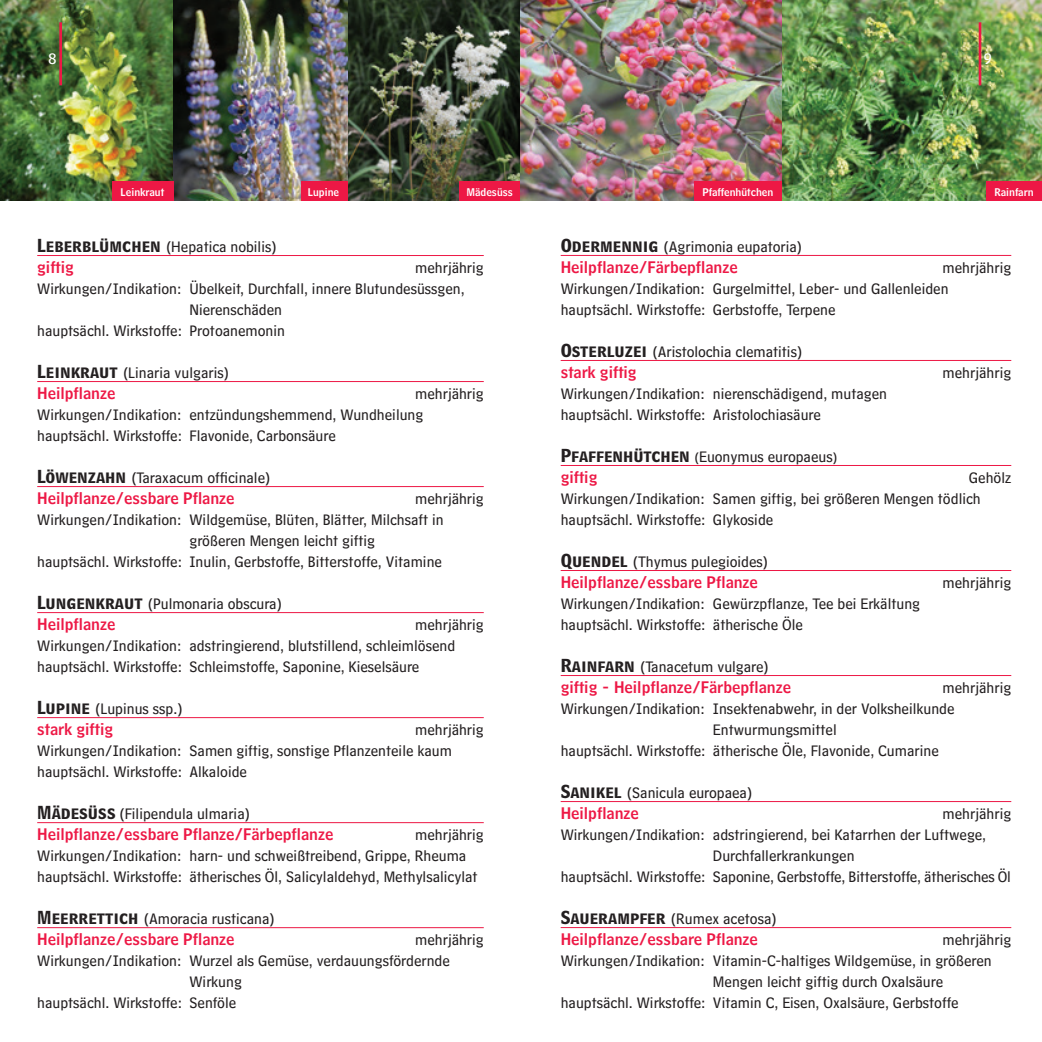
<style>
.page{position:relative;width:1042px;height:1042px;background:#fff}
.page>*{position:absolute;margin:0;border:0;box-sizing:border-box;transform-origin:0 0}
.t1{font:15.75px/21px "HM Text";color:#231f20}
.t2{font:15.75px "HM Headline";color:#ed1845}
.t3{font:15.75px "HM Text";color:#fff}
.t4{font:10.5px "HM Headline";color:#fff}
.s1{font-family:"HM Big Caps"}
.s2{font-size:14px}
</style>
<div class="page">
<hr style="left:37px;top:255px;width:447px;height:1px;background:#ed1845">
<hr style="left:37px;top:381px;width:447px;height:1px;background:#ed1845">
<hr style="left:37px;top:486px;width:447px;height:1px;background:#ed1845">
<hr style="left:37px;top:612px;width:447px;height:1px;background:#ed1845">
<hr style="left:37px;top:717px;width:447px;height:1px;background:#ed1845">
<hr style="left:37px;top:822px;width:447px;height:1px;background:#ed1845">
<hr style="left:37px;top:927px;width:447px;height:1px;background:#ed1845">
<img style="left:0;top:0;width:1042px;height:201px">
<svg style="left:206px;top:181px;width:54px;height:20px"></svg>
<div style="left:113px;top:181px;width:61px;height:20px;background:#ed1845"></div>
<div style="left:301px;top:181px;width:46px;height:20px;background:#ed1845"></div>
<div style="left:460px;top:181px;width:61px;height:20px;background:#ed1845"></div>
<hr style="left:59px;top:22px;width:3px;height:63px;background:#ed1845">
<hr style="left:561px;top:255px;width:450px;height:1px;background:#ed1845">
<hr style="left:561px;top:360px;width:450px;height:1px;background:#ed1845">
<hr style="left:561px;top:465px;width:450px;height:1px;background:#ed1845">
<hr style="left:561px;top:570px;width:450px;height:1px;background:#ed1845">
<hr style="left:561px;top:675px;width:450px;height:1px;background:#ed1845">
<hr style="left:561px;top:801px;width:450px;height:1px;background:#ed1845">
<hr style="left:561px;top:927px;width:450px;height:1px;background:#ed1845">
<div style="left:694px;top:181px;width:87px;height:20px;background:#ed1845"></div>
<div style="left:987px;top:181px;width:55px;height:20px;background:#ed1845"></div>
<hr style="left:979px;top:22px;width:2px;height:63px;background:#ed1845">
<p class="t3" style="left:49px;top:45px;width:9px">8</p>
<p class="t3" style="left:984px;top:45px;width:9px">9</p>
<p class="t4" style="left:121px;top:183px;width:45px">Leinkraut</p>
<p class="t4" style="left:308px;top:183px;width:33px">Lupine</p>
<p class="t4" style="left:466px;top:183px;width:48px">Mädesüss</p>
<p class="t1" style="left:37px;top:234px;width:241px"><span class="s1">Leberblümchen</span> (Hepatica nobilis)</p>
<p class="t2" style="left:37px;top:254px;width:38px">giftig</p>
<p class="t1" style="left:415px;top:255px;width:70px">mehrjährig</p>
<p class="t1" style="left:37px;top:276px;width:429px">Wirkungen/Indikation: Übelkeit, Durchfall, innere Blutundesüssgen,</p>
<p class="t1" style="left:189px;top:297px;width:94px">Nierenschäden</p>
<p class="t1" style="left:37px;top:318px;width:249px">hauptsächl. Wirkstoffe: Protoanemonin</p>
<p class="t1" style="left:37px;top:360px;width:193px"><span class="s1">Leinkraut</span> (Linaria vulgaris)</p>
<p class="t2" style="left:37px;top:380px;width:80px">Heilpflanze</p>
<p class="t1" style="left:37px;top:381px;width:448px;text-indent:378px">mehrjährig<br>Wirkungen/Indikation: entzündungshemmend, Wundheilung hauptsächl. Wirkstoffe: Flavonide, Carbonsäure</p>
<p class="t1" style="left:37px;top:465px;width:235px"><span class="s1">Löwenzahn</span> (Taraxacum officinale)</p>
<p class="t2" style="left:37px;top:485px;width:199px">Heilpflanze/essbare Pflanze</p>
<p class="t1" style="left:415px;top:486px;width:70px">mehrjährig</p>
<p class="t1" style="left:37px;top:507px;width:408px">Wirkungen/Indikation: Wildgemüse, Blüten, Blätter, Milchsaft in</p>
<p class="t1" style="left:189px;top:528px;width:187px">größeren Mengen leicht giftig</p>
<p class="t1" style="left:37px;top:549px;width:406px">hauptsächl. Wirkstoffe: Inulin, Gerbstoffe, Bitterstoffe, Vitamine</p>
<p class="t1" style="left:37px;top:591px;width:246px"><span class="s1">Lungenkraut</span> (Pulmonaria obscura)</p>
<p class="t2" style="left:37px;top:611px;width:80px">Heilpflanze</p>
<p class="t1" style="left:37px;top:612px;width:448px;text-indent:378px">mehrjährig<br>Wirkungen/Indikation: adstringierend, blutstillend, schleimlösend hauptsächl. Wirkstoffe: Schleimstoffe, Saponine, Kieselsäure</p>
<p class="t1" style="left:37px;top:696px;width:147px"><span class="s1">Lupine</span> (Lupinus ssp.)</p>
<p class="t2" style="left:37px;top:716px;width:78px">stark giftig</p>
<p class="t1" style="left:37px;top:717px;width:448px;text-indent:378px">mehrjährig<br>Wirkungen/Indikation: Samen giftig, sonstige Pflanzenteile kaum hauptsächl. Wirkstoffe: Alkaloide</p>
<p class="t1" style="left:37px;top:801px;width:214px"><span class="s1">Mädesüß</span> (Filipendula ulmaria)</p>
<p class="t2" style="left:37px;top:821px;width:298px">Heilpflanze/essbare Pflanze/Färbepflanze</p>
<p class="t1" style="left:37px;top:822px;width:448px;text-indent:378px">mehrjährig<br>Wirkungen/Indikation: harn- und schweißtreibend, Grippe, Rheuma hauptsächl. Wirkstoffe: ätherisches Öl, Salicylaldehyd, Methylsalicylat</p>
<p class="t1" style="left:37px;top:906px;width:239px"><span class="s1">Meerrettich</span> (Amoracia rusticana)</p>
<p class="t2" style="left:37px;top:926px;width:199px">Heilpflanze/essbare Pflanze</p>
<p class="t1" style="left:415px;top:927px;width:70px">mehrjährig</p>
<p class="t1" style="left:37px;top:948px;width:414px">Wirkungen/Indikation: Wurzel als Gemüse, verdauungsfördernde</p>
<p class="t1" style="left:189px;top:969px;width:54px">Wirkung</p>
<p class="t1" style="left:37px;top:990px;width:200px">hauptsächl. Wirkstoffe: Senföle</p>
<p class="t4" style="left:702px;top:183px;width:72px">Pfaffenhütchen</p>
<p class="t4" style="left:994px;top:183px;width:41px">Rainfarn</p>
<p class="t1" style="left:561px;top:234px;width:243px"><span class="s1">Odermennig</span> (Agrimonia eupatoria)</p>
<p class="t2" style="left:561px;top:254px;width:178px">Heilpflanze/Färbepflanze</p>
<p class="t1" style="left:561px;top:255px;width:452px;text-indent:382px">mehrjährig<br>Wirkungen/Indikation: Gurgelmittel, Leber- und Gallenleiden hauptsächl. Wirkstoffe: Gerbstoffe, Terpene</p>
<p class="t1" style="left:561px;top:339px;width:243px"><span class="s1">Osterluzei</span> (Aristolochia clematitis)</p>
<p class="t2" style="left:561px;top:359px;width:78px">stark giftig</p>
<p class="t1" style="left:942px;top:360px;width:70px">mehrjährig</p>
<p class="t1" style="left:561px;top:381px;width:328px">Wirkungen/Indikation: nierenschädigend, mutagen hauptsächl. Wirkstoffe: Aristolochiasäure</p>
<p class="t1" style="left:561px;top:444px;width:278px"><span class="s1">Pfaffenhütchen</span> <span class="s2">(</span>Euonymus europaeus<span class="s2">)</span></p>
<p class="t2" style="left:561px;top:464px;width:38px">giftig</p>
<p class="t1" style="left:561px;top:465px;width:452px;text-indent:408px">Gehölz<br>Wirkungen/Indikation: Samen giftig, bei größeren Mengen tödlich hauptsächl. Wirkstoffe: Glykoside</p>
<p class="t1" style="left:561px;top:549px;width:209px"><span class="s1">Quendel</span> (Thymus pulegioides)</p>
<p class="t2" style="left:561px;top:569px;width:199px">Heilpflanze/essbare Pflanze</p>
<p class="t1" style="left:942px;top:570px;width:70px">mehrjährig</p>
<p class="t1" style="left:561px;top:591px;width:361px">Wirkungen/Indikation: Gewürzpflanze, Tee bei Erkältung hauptsächl. Wirkstoffe: ätherische Öle</p>
<p class="t1" style="left:561px;top:654px;width:210px"><span class="s1">Rainfarn</span> (Tanacetum vulgare)</p>
<p class="t2" style="left:561px;top:674px;width:232px">giftig - Heilpflanze/Färbepflanze</p>
<p class="t1" style="left:942px;top:675px;width:70px">mehrjährig</p>
<p class="t1" style="left:561px;top:696px;width:395px">Wirkungen/Indikation: Insektenabwehr, in der Volksheilkunde</p>
<p class="t1" style="left:713px;top:717px;width:125px">Entwurmungsmittel</p>
<p class="t1" style="left:561px;top:738px;width:380px">hauptsächl. Wirkstoffe: ätherische Öle, Flavonide, Cumarine</p>
<p class="t1" style="left:561px;top:780px;width:193px"><span class="s1">Sanikel</span> (Sanicula europaea)</p>
<p class="t2" style="left:561px;top:800px;width:80px">Heilpflanze</p>
<p class="t1" style="left:942px;top:801px;width:70px">mehrjährig</p>
<p class="t1" style="left:561px;top:822px;width:427px">Wirkungen/Indikation: adstringierend, bei Katarrhen der Luftwege,</p>
<p class="t1" style="left:713px;top:842px;width:143px">Durchfallerkrankungen</p>
<p class="t1" style="left:561px;top:863px;width:452px">hauptsächl. Wirkstoffe: Saponine, Gerbstoffe, Bitterstoffe, ätherisches Öl</p>
<p class="t1" style="left:561px;top:905px;width:218px"><span class="s1">Sauerampfer</span> (Rumex acetosa)</p>
<p class="t2" style="left:561px;top:926px;width:199px">Heilpflanze/essbare Pflanze</p>
<p class="t1" style="left:942px;top:926px;width:70px">mehrjährig</p>
<p class="t1" style="left:561px;top:947px;width:432px">Wirkungen/Indikation: Vitamin-C-haltiges Wildgemüse, in größeren</p>
<p class="t1" style="left:713px;top:968px;width:232px">Mengen leicht giftig durch Oxalsäure</p>
<p class="t1" style="left:561px;top:989px;width:399px">hauptsächl. Wirkstoffe: Vitamin C, Eisen, Oxalsäure, Gerbstoffe</p>
</div>
